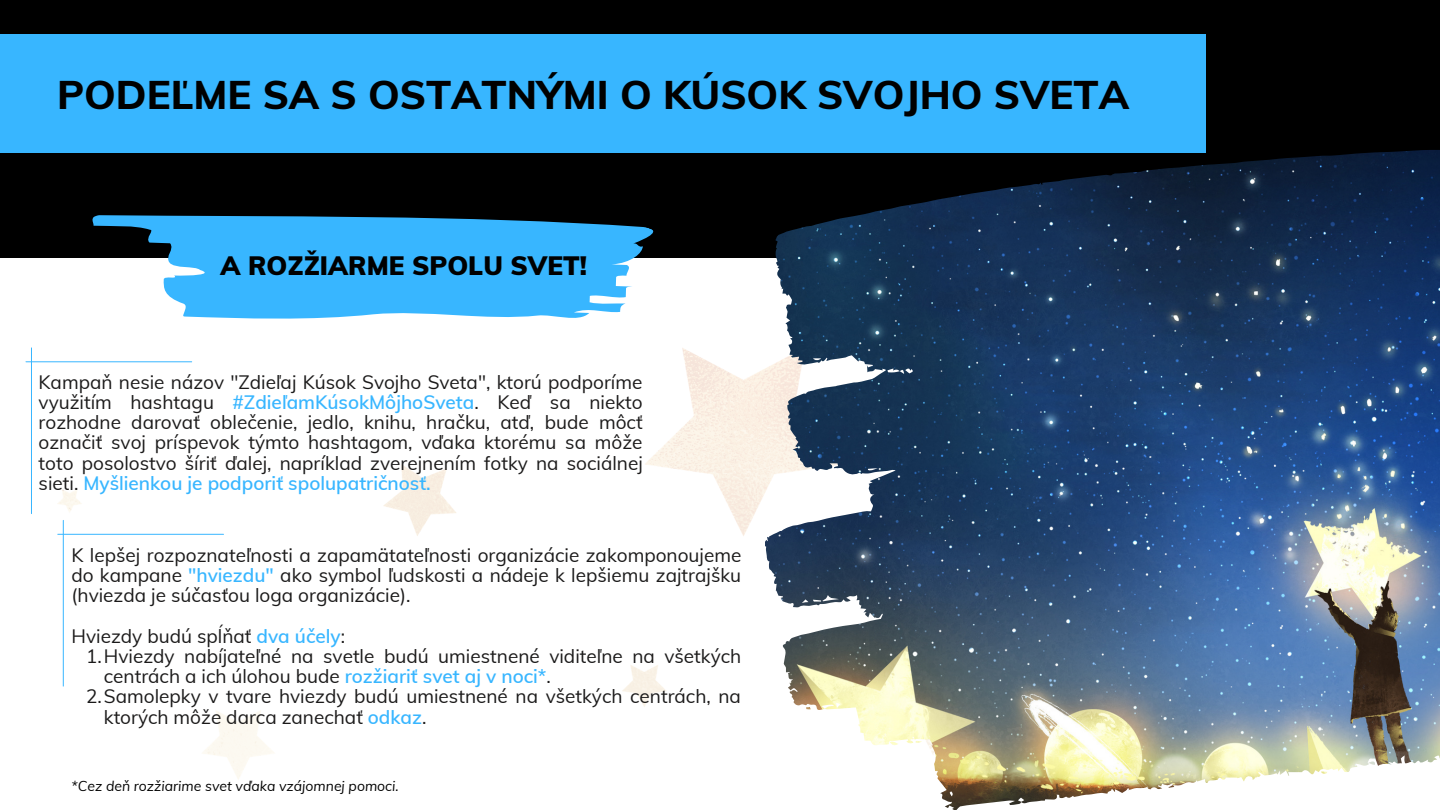
<style>
.page{position:relative;width:1440px;height:810px;background:#fff}
.page>*{position:absolute;margin:0;border:0;box-sizing:border-box;transform-origin:0 0}
.t1{font:800 40px "Muli";color:#000}
.t2{font:900 26px "Muli";color:#000}
.t3{font:19px/20.2px "Muli";color:#1b1a1a;text-align:justify}
.t4{font:italic 14px "Muli";color:#000}
.s1{font-weight:600;color:#38b6ff}
</style>
<div class="page">
<img style="left:25px;top:258px;width:1415px;height:547px">
<img style="left:58px;top:258px;width:924px;height:552px">
<svg style="left:0;top:0;width:1440px;height:258px;background:#050c17"></svg>
<div style="left:0;top:34px;width:1205px;height:119px;background:#38b6ff"></div>
<svg style="left:71px;top:153px;width:586px;height:307px"></svg>
<hr style="left:26px;top:361px;width:166px;height:1px;background:#38b6ff">
<hr style="left:31px;top:348px;width:1px;height:166px;background:#38b6ff">
<hr style="left:58px;top:534px;width:166px;height:1px;background:#38b6ff">
<hr style="left:63px;top:520px;width:1px;height:166px;background:#38b6ff">
<p class="t1" style="left:57px;top:69px;width:1073px">PODEĽME SA S OSTATNÝMI O KÚSOK SVOJHO SVETA</p>
<p class="t2" style="left:221px;top:249px;width:368px">A ROZŽIARME SPOLU SVET!</p>
<p class="t3" style="left:39px;top:371px;width:606px">Kampaň nesie názov "Zdieľaj Kúsok Svojho Sveta", ktorú podporíme využitím hashtagu <span class="s1">#ZdieľamKúsokMôjhoSveta</span>. Keď sa niekto rozhodne darovať oblečenie, jedlo, knihu, hračku, atď, bude môcť označiť svoj príspevok týmto hashtagom, vďaka ktorému sa môže toto posolostvo šíriť ďalej, napríklad zverejnením fotky na sociálnej sieti. <span class="s1">Myšlienkou je podporiť spolupatričnosť.</span></p>
<p class="t3" style="left:72px;top:544px;width:671px">K lepšej rozpoznateľnosti a zapamätateľnosti organizácie zakomponoujeme do kampane <span class="s1">"hviezdu"</span> ako symbol ľudskosti a nádeje k lepšiemu zajtrajšku (hviezda je súčasťou loga organizácie).</p>
<p class="t3" style="left:72px;top:625px;width:275px">Hviezdy budú spĺňať <span class="s1">dva účely</span>:</p>
<p class="t3" style="left:104px;top:646px;width:639px;text-indent:-18px">1.Hviezdy nabíjateľné na svetle budú umiestnené viditeľne na všetkých centrách a ich úlohou bude <span class="s1">rozžiariť svet aj v noci*</span>.</p>
<p class="t3" style="left:104px;top:686px;width:639px;text-indent:-18px">2.Samolepky v tvare hviezdy budú umiestnené na všetkých centrách, na ktorých môže darca zanechať <span class="s1">odkaz</span>.</p>
<p class="t4" style="left:72px;top:777px;width:329px">*Cez deň rozžiarime svet vďaka vzájomnej pomoci.</p>
</div>
